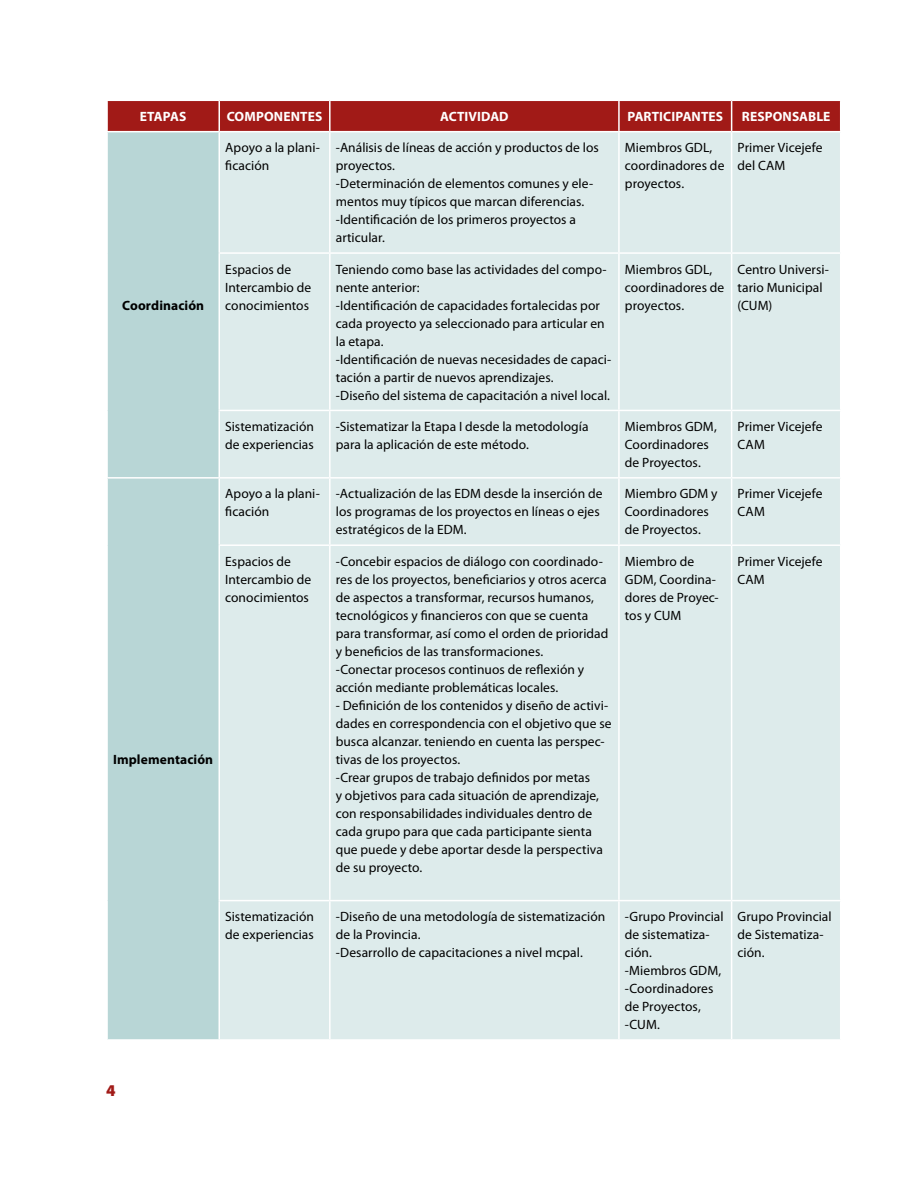
<style>
.page{position:relative;width:918px;height:1188px;background:#fff}
.page>*{position:absolute;margin:0;border:0;box-sizing:border-box;transform-origin:0 0}
.t1{font:900 16.5px "Myriad Pro";color:#a11a17}
.t2{font:13.5px/18px "Myriad Pro";letter-spacing:.005em;color:#000}
.t3{font:700 13.5px "Myriad Pro";letter-spacing:.005em;color:#fff}
.t4{font:700 13.5px "Myriad Pro";letter-spacing:.01em;color:#000}
</style>
<div class="page">
<svg style="left:108px;top:101px;width:732px;height:30px;background:#a11b18"></svg>
<div style="left:108px;top:132px;width:111px;height:907px;background:#b8d6d6"></div>
<div style="left:220px;top:132px;width:620px;height:907px;background:#ddebeb"></div>
<hr style="left:219px;top:101px;width:1px;height:30px;background:#fff">
<hr style="left:329px;top:101px;width:2px;height:30px;background:#fff">
<hr style="left:618px;top:101px;width:2px;height:30px;background:#fff">
<hr style="left:731px;top:101px;width:1px;height:30px;background:#fff">
<hr style="left:329px;top:132px;width:2px;height:120px;background:#fff">
<hr style="left:618px;top:132px;width:2px;height:120px;background:#fff">
<hr style="left:731px;top:132px;width:1px;height:120px;background:#fff">
<hr style="left:219px;top:252px;width:111px;height:2px;background:#fff">
<hr style="left:330px;top:252px;width:289px;height:2px;background:#fff">
<hr style="left:329px;top:254px;width:2px;height:156px;background:#fff">
<hr style="left:619px;top:252px;width:113px;height:2px;background:#fff">
<hr style="left:618px;top:254px;width:2px;height:156px;background:#fff">
<hr style="left:732px;top:252px;width:109px;height:2px;background:#fff">
<hr style="left:731px;top:254px;width:1px;height:156px;background:#fff">
<hr style="left:219px;top:410px;width:111px;height:1px;background:#fff">
<hr style="left:330px;top:410px;width:289px;height:1px;background:#fff">
<hr style="left:329px;top:411px;width:2px;height:66px;background:#fff">
<hr style="left:619px;top:410px;width:113px;height:1px;background:#fff">
<hr style="left:618px;top:411px;width:2px;height:66px;background:#fff">
<hr style="left:732px;top:410px;width:109px;height:1px;background:#fff">
<hr style="left:731px;top:411px;width:1px;height:66px;background:#fff">
<hr style="left:106px;top:477px;width:113px;height:2px;background:#fff">
<hr style="left:219px;top:477px;width:111px;height:2px;background:#fff">
<hr style="left:330px;top:477px;width:289px;height:2px;background:#fff">
<hr style="left:329px;top:479px;width:2px;height:65px;background:#fff">
<hr style="left:619px;top:477px;width:113px;height:2px;background:#fff">
<hr style="left:618px;top:479px;width:2px;height:65px;background:#fff">
<hr style="left:732px;top:477px;width:109px;height:2px;background:#fff">
<hr style="left:731px;top:479px;width:1px;height:65px;background:#fff">
<hr style="left:219px;top:544px;width:111px;height:2px;background:#fff">
<hr style="left:330px;top:544px;width:289px;height:2px;background:#fff">
<hr style="left:329px;top:546px;width:2px;height:354px;background:#fff">
<hr style="left:619px;top:544px;width:113px;height:2px;background:#fff">
<hr style="left:618px;top:546px;width:2px;height:354px;background:#fff">
<hr style="left:732px;top:544px;width:109px;height:2px;background:#fff">
<hr style="left:731px;top:546px;width:1px;height:354px;background:#fff">
<hr style="left:219px;top:900px;width:111px;height:1px;background:#fff">
<hr style="left:330px;top:900px;width:289px;height:1px;background:#fff">
<hr style="left:329px;top:901px;width:2px;height:138px;background:#fff">
<hr style="left:619px;top:900px;width:113px;height:1px;background:#fff">
<hr style="left:618px;top:901px;width:2px;height:138px;background:#fff">
<hr style="left:732px;top:900px;width:109px;height:1px;background:#fff">
<hr style="left:731px;top:901px;width:1px;height:138px;background:#fff">
<p class="t3" style="left:140px;top:108px;width:48px">ETAPAS</p>
<p class="t3" style="left:227px;top:108px;width:97px">COMPONENTES</p>
<p class="t3" style="left:440px;top:108px;width:70px">ACTIVIDAD</p>
<p class="t3" style="left:627px;top:108px;width:97px">PARTICIPANTES</p>
<p class="t3" style="left:742px;top:108px;width:90px">RESPONSABLE</p>
<p class="t4" style="left:122px;top:296px;width:84px">Coordinación</p>
<p class="t4" style="left:113px;top:750px;width:102px">Implementación</p>
<p class="t2" style="left:225px;top:139px;width:96px">Apoyo a la plani&shy;ficación</p>
<p class="t2" style="left:336px;top:139px;width:265px">-Análisis de líneas de acción y productos de los proyectos.<br>-Determinación de elementos comunes y ele&shy;mentos muy típicos que marcan diferencias. -Identificación de los primeros proyectos a articular.</p>
<p class="t2" style="left:625px;top:139px;width:101px">Miembros GDL, coordinadores de proyectos.</p>
<p class="t2" style="left:738px;top:139px;width:86px">Primer Vicejefe del CAM</p>
<p class="t2" style="left:225px;top:260px;width:88px">Espacios de<br>Intercambio de conocimientos</p>
<p class="t2" style="left:336px;top:260px;width:277px">Teniendo como base las actividades del compo&shy;nente anterior:<br>-Identificación de capacidades fortalecidas por cada proyecto ya seleccionado para articular en la etapa.<br>-Identificación de nuevas necesidades de capaci&shy;tación a partir de nuevos aprendizajes.<br>-Diseño del sistema de capacitación a nivel local.</p>
<p class="t2" style="left:625px;top:260px;width:101px">Miembros GDL, coordinadores de proyectos.</p>
<p class="t2" style="left:738px;top:260px;width:93px">Centro Universi&shy;tario Municipal (CUM)</p>
<p class="t2" style="left:225px;top:417px;width:90px">Sistematización de experiencias</p>
<p class="t2" style="left:336px;top:417px;width:254px">-Sistematizar la Etapa I desde la metodología para la aplicación de este método.</p>
<p class="t2" style="left:625px;top:417px;width:93px">Miembros GDM,<br>Coordinadores de Proyectos.</p>
<p class="t2" style="left:738px;top:417px;width:86px">Primer Vicejefe<br>CAM</p>
<p class="t2" style="left:225px;top:485px;width:96px">Apoyo a la plani&shy;ficación</p>
<p class="t2" style="left:336px;top:485px;width:268px">-Actualización de las EDM desde la inserción de los programas de los proyectos en líneas o ejes estratégicos de la EDM.</p>
<p class="t2" style="left:625px;top:485px;width:94px">Miembro GDM y<br>Coordinadores de Proyectos.</p>
<p class="t2" style="left:738px;top:485px;width:86px">Primer Vicejefe<br>CAM</p>
<p class="t2" style="left:225px;top:552px;width:88px">Espacios de<br>Intercambio de conocimientos</p>
<p class="t2" style="left:336px;top:552px;width:274px">-Concebir espacios de diálogo con coordinado&shy;res de los proyectos, beneficiarios y otros acerca de aspectos a transformar, recursos humanos, tecnológicos y financieros con que se cuenta para transformar, así como el orden de prioridad y beneficios de las transformaciones.<br>-Conectar procesos continuos de reflexión y acción mediante problemáticas locales.</p>
<p class="t2" style="left:336px;top:696px;width:277px">- Definición de los contenidos y diseño de activi&shy;dades en correspondencia con el objetivo que se busca alcanzar. teniendo en cuenta las perspec&shy;tivas de los proyectos.<br>-Crear grupos de trabajo definidos por metas<br>y objetivos para cada situación de aprendizaje, con responsabilidades individuales dentro de cada grupo para que cada participante sienta que puede y debe aportar desde la perspectiva de su proyecto.</p>
<p class="t2" style="left:625px;top:552px;width:95px">Miembro de<br>GDM, Coordina&shy;dores de Proyec&shy;tos y CUM</p>
<p class="t2" style="left:738px;top:552px;width:86px">Primer Vicejefe<br>CAM</p>
<p class="t2" style="left:225px;top:907px;width:90px">Sistematización de experiencias</p>
<p class="t2" style="left:336px;top:907px;width:271px">-Diseño de una metodología de sistematización de la Provincia.<br>-Desarrollo de capacitaciones a nivel mcpal.</p>
<p class="t2" style="left:625px;top:907px;width:100px">-Grupo Provincial de sistematiza&shy;ción.<br>-Miembros GDM, -Coordinadores de Proyectos, -CUM.</p>
<p class="t2" style="left:738px;top:907px;width:96px">Grupo Provincial de Sistematiza&shy;ción.</p>
<p class="t1" style="left:106px;top:1079px;width:11px">4</p>
</div>
